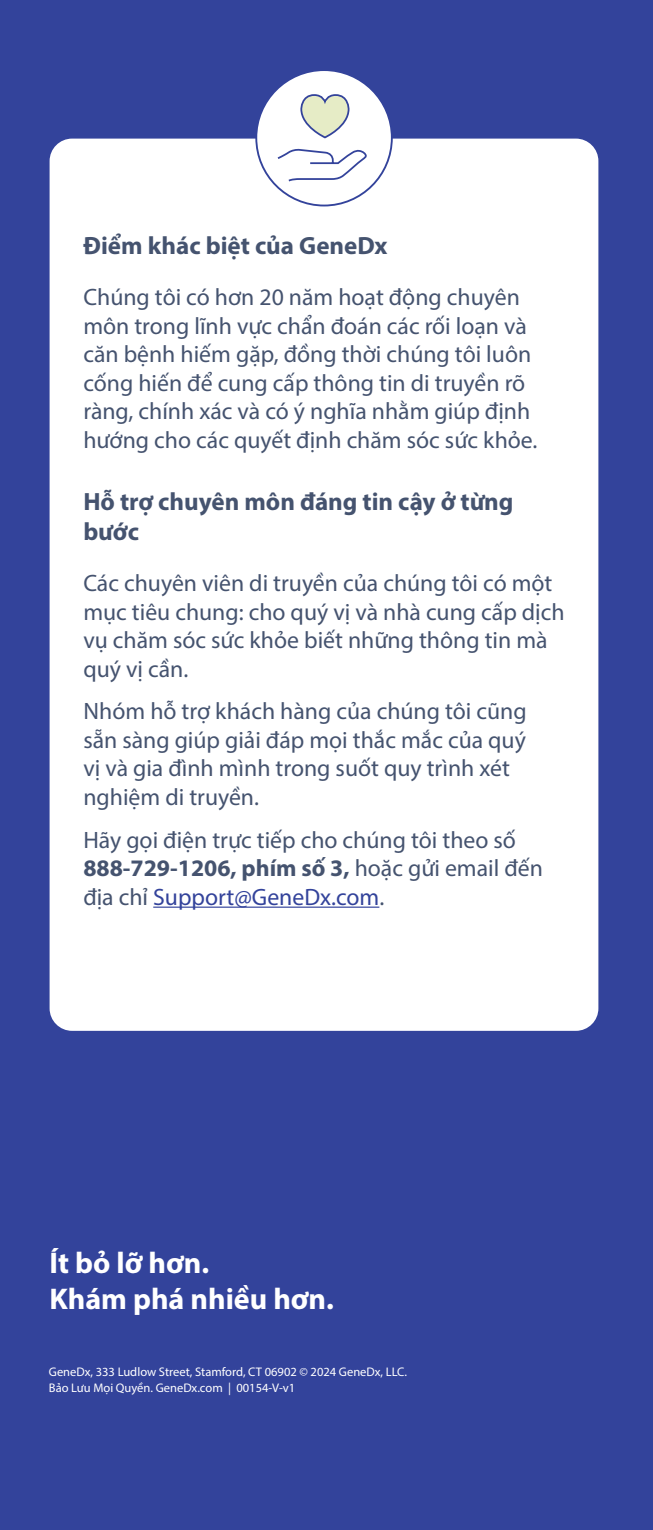
<style>
.page{position:relative;width:653px;height:1530px;background:#fff}
.page>*{position:absolute;margin:0;border:0;box-sizing:border-box;transform-origin:0 0}
.t1{font:700 30px/36px "Myriad Pro";color:#fff}
.t2{font:700 25px/30px "Myriad Pro";color:#45536f}
.t3{font:23.75px/28.5px "Myriad Pro";color:#45536f}
.t4{font:12.5px/16px "Myriad Pro";color:#fff}
.s1{font-weight:700}
.s2{color:#33439b}
</style>
<div class="page">
<div style="left:0;top:0;width:652px;height:1530px;background:#33439b"></div>
<div style="left:50px;top:139px;width:548px;height:892px;background:#fff;border-radius:22px"></div>
<hr style="left:153px;top:907px;width:226px;height:1px;background:#33439b">
<div style="left:256px;top:70px;width:136px;height:136px;background:#fff;border-radius:50%"></div>
<svg style="left:300px;top:94px;width:50px;height:45px"></svg>
<svg style="left:277px;top:148px;width:90px;height:34px"></svg>
<p class="t2" style="left:83px;top:230px;width:305px">Điểm khác biệt của GeneDx</p>
<p class="t3" style="left:83px;top:283px;width:455px">Chúng tôi có hơn 20 năm hoạt động chuyên môn trong lĩnh vực chẩn đoán các rối loạn và căn bệnh hiếm gặp, đồng thời chúng tôi luôn cống hiến để cung cấp thông tin di truyền rõ ràng, chính xác và có ý nghĩa nhằm giúp định hướng cho các quyết định chăm sóc sức khỏe.</p>
<p class="t2" style="left:83px;top:486px;width:431px">Hỗ trợ chuyên môn đáng tin cậy ở từng bước</p>
<p class="t3" style="left:83px;top:568px;width:482px">Các chuyên viên di truyền của chúng tôi có một mục tiêu chung: cho quý vị và nhà cung cấp dịch vụ chăm sóc sức khỏe biết những thông tin mà quý vị cần.</p>
<p class="t3" style="left:83px;top:697px;width:445px">Nhóm hỗ trợ khách hàng của chúng tôi cũng sẵn sàng giúp giải đáp mọi thắc mắc của quý vị và gia đình mình trong suốt quy trình xét nghiệm di truyền.</p>
<p class="t3" style="left:83px;top:825px;width:461px">Hãy gọi điện trực tiếp cho chúng tôi theo số<br><span class="s1">888-729-1206, phím số 3,</span> hoặc gửi email đến địa chỉ <span class="s2">Support@GeneDx.com</span>.</p>
<p class="t1" style="left:49px;top:1244px;width:286px">Ít bỏ lỡ hơn.<br>Khám phá nhiều hơn.</p>
<p class="t4" style="left:49px;top:1363px;width:359px">GeneDx, 333 Ludlow Street, Stamford, CT 06902 © 2024 GeneDx, LLC.<br>Bảo Lưu Mọi Quyền. GeneDx.com | 00154-V-v1</p>
</div>
